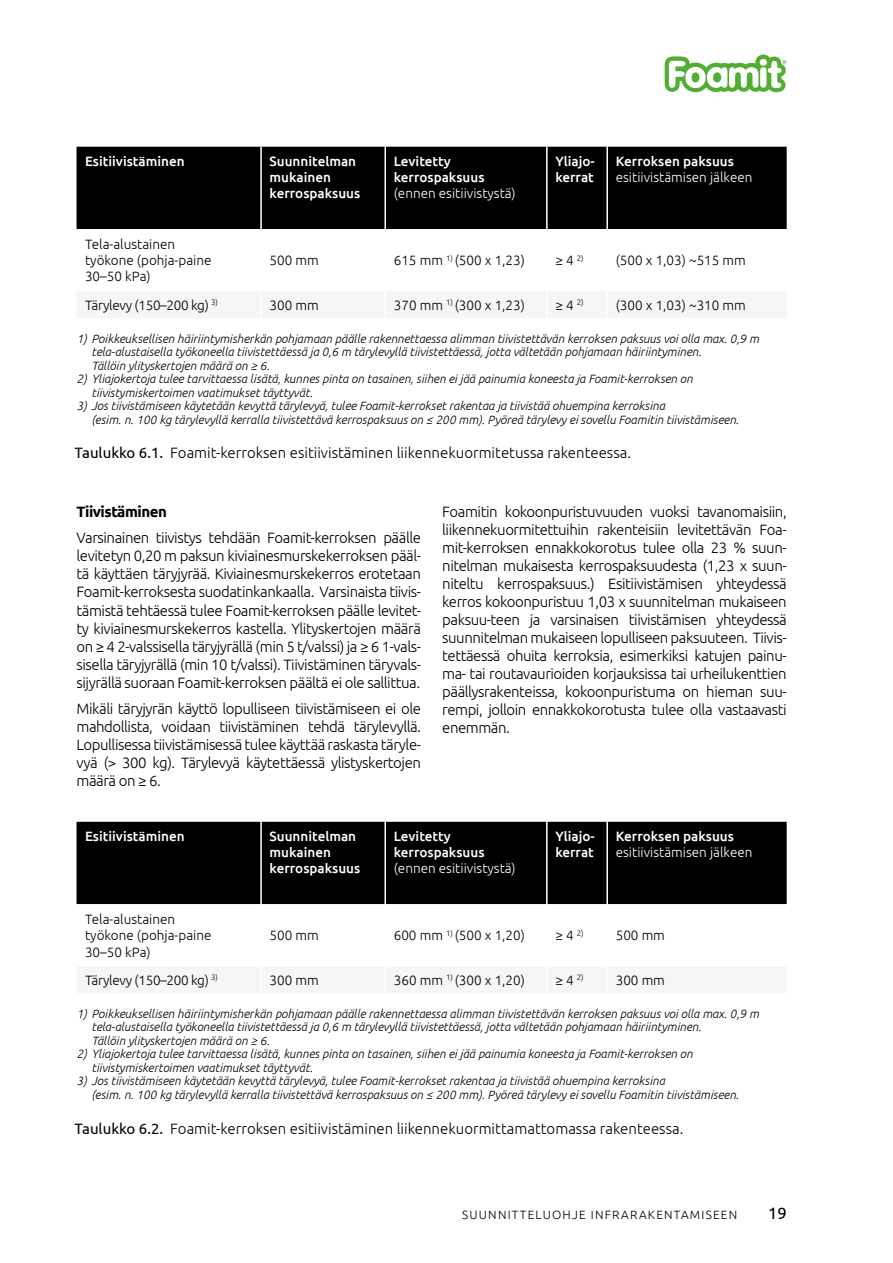
<style>
.page{position:relative;width:893px;height:1263px;background:#fff}
.page>*{position:absolute;margin:0;border:0;box-sizing:border-box;transform-origin:0 0}
.t1{font:16.5px "Ubuntu";color:#000}
.t2{font:300 15px/18px "Ubuntu";letter-spacing:-.015em;color:#000;text-align:justify}
.t3{font:700 15px "Ubuntu";letter-spacing:-.03em;color:#000}
.t4{font:300 13.5px/16.2px "Ubuntu";color:#000}
.t5{font:500 13.5px/16.2px "Ubuntu";color:#fff}
.t6{font:300 13.5px "Ubuntu";color:#fff}
.t7{font:300 13.5px "Ubuntu";letter-spacing:-.025em;color:#000}
.t8{font:italic 300 12px/13.5px "Ubuntu";color:#000}
.t9{font:300 12px "Ubuntu";letter-spacing:.1em;color:#000}
.s1{font-weight:400}
</style>
<div class="page">
<svg style="left:665px;top:55px;width:122px;height:37px"></svg>
<div style="left:77px;top:147px;width:710px;height:82px;background:#000"></div>
<hr style="left:260px;top:147px;width:2px;height:82px;background:#fff">
<hr style="left:384px;top:147px;width:2px;height:82px;background:#fff">
<hr style="left:546px;top:147px;width:2px;height:82px;background:#fff">
<hr style="left:606px;top:147px;width:2px;height:82px;background:#fff">
<div style="left:77px;top:822px;width:710px;height:82px;background:#000"></div>
<hr style="left:260px;top:822px;width:2px;height:82px;background:#fff">
<hr style="left:384px;top:822px;width:2px;height:82px;background:#fff">
<hr style="left:546px;top:822px;width:2px;height:82px;background:#fff">
<hr style="left:606px;top:822px;width:2px;height:82px;background:#fff">
<p class="t5" style="left:85px;top:152px;width:101px">Esitiivistäminen</p>
<p class="t5" style="left:270px;top:152px;width:92px">Suunnitelman mukainen kerrospaksuus</p>
<p class="t5" style="left:394px;top:152px;width:92px">Levitetty kerrospaksuus</p>
<p class="t6" style="left:394px;top:185px;width:124px">(ennen esitiivistystä)</p>
<p class="t5" style="left:555px;top:152px;width:41px">Yliajo&shy;kerrat</p>
<p class="t5" style="left:616px;top:152px;width:120px">Kerroksen paksuus</p>
<p class="t6" style="left:616px;top:169px;width:138px">esitiivistämisen jälkeen</p>
<p class="t4" style="left:85px;top:236px;width:128px">Tela-alustainen työkone (pohja-paine<br>30–50 kPa)</p>
<p class="t4" style="left:270px;top:252px;width:51px">500 mm</p>
<p class="t4" style="left:394px;top:252px;width:133px">615 mm <sup>1)</sup> (500 x 1,23)</p>
<p class="t4" style="left:555px;top:252px;width:30px">≥ 4 <sup>2)</sup></p>
<p class="t4" style="left:616px;top:252px;width:132px">(500 x 1,03) ~515 mm</p>
<p class="t7" style="left:85px;top:297px;width:134px">Tärylevy (150–200 kg) <sup>3)</sup></p>
<p class="t4" style="left:270px;top:296px;width:51px">300 mm</p>
<p class="t4" style="left:394px;top:296px;width:133px">370 mm <sup>1)</sup> (300 x 1,23)</p>
<p class="t4" style="left:555px;top:296px;width:30px">≥ 4 <sup>2)</sup></p>
<p class="t4" style="left:616px;top:296px;width:132px">(300 x 1,03) ~310 mm</p>
<p class="t8" style="left:92px;top:331px;width:669px;text-indent:-15px">1) Poikkeuksellisen häiriintymisherkän pohjamaan päälle rakennettaessa alimman tiivistettävän kerroksen paksuus voi olla max. 0,9 m tela-alustaisella työkoneella tiivistettäessä ja 0,6 m tärylevyllä tiivistettäessä, jotta vältetään pohjamaan häiriintyminen.<br>Tällöin ylityskertojen määrä on ≥ 6.</p>
<p class="t8" style="left:92px;top:372px;width:603px;text-indent:-15px">2) Yliajokertoja tulee tarvittaessa lisätä, kunnes pinta on tasainen, siihen ei jää painumia koneesta ja Foamit-kerroksen on tiivistymiskertoimen vaatimukset täyttyvät.</p>
<p class="t8" style="left:92px;top:399px;width:649px;text-indent:-15px">3) Jos tiivistämiseen käytetään kevyttä tärylevyä, tulee Foamit-kerrokset rakentaa ja tiivistää ohuempina kerroksina<br>(esim. n. 100 kg tärylevyllä kerralla tiivistettävä kerrospaksuus on ≤ 200 mm). Pyöreä tärylevy ei sovellu Foamitin tiivistämiseen.</p>
<p class="t2" style="left:74px;top:443px;width:558px"><span class="s1">Taulukko 6.1.</span> Foamit-kerroksen esitiivistäminen liikennekuormitetussa rakenteessa.</p>
<p class="t3" style="left:77px;top:502px;width:92px">Tiivistäminen</p>
<p class="t2" style="left:77px;top:529px;width:346px">Varsinainen tiivistys tehdään Foamit-kerroksen päälle levitetyn 0,20 m paksun kiviainesmurskekerroksen pääl&shy;tä käyttäen täryjyrää. Kiviainesmurskekerros erotetaan Foamit-kerroksesta suodatinkankaalla. Varsinaista tiivis&shy;tämistä tehtäessä tulee Foamit-kerroksen päälle levitet&shy;ty kiviainesmurskekerros kastella. Ylityskertojen määrä on ≥ 4 2-valssisella täryjyrällä (min 5 t/valssi) ja ≥ 6 1-vals&shy;sisella täryjyrällä (min 10 t/valssi). Tiivistäminen täryvals&shy;sijyrällä suoraan Foamit-kerroksen päältä ei ole sallittua.</p>
<p class="t2" style="left:77px;top:699px;width:346px">Mikäli täryjyrän käyttö lopulliseen tiivistämiseen ei ole mahdollista, voidaan tiivistäminen tehdä tärylevyllä.<br>Lopullisessa tiivistämisessä tulee käyttää raskasta täryle&shy;vyä (&gt; 300 kg). Tärylevyä käytettäessä ylistyskertojen määrä on ≥ 6.</p>
<p class="t2" style="left:442px;top:502px;width:346px">Foamitin kokoonpuristuvuuden vuoksi tavanomaisiin, liikennekuormitettuihin rakenteisiin levitettävän Foa&shy;mit-kerroksen ennakkokorotus tulee olla 23 % suun&shy;nitelman mukaisesta kerrospaksuudesta (1,23 x suun&shy;niteltu kerrospaksuus.) Esitiivistämisen yhteydessä kerros kokoonpuristuu 1,03 x suunnitelman mukaiseen paksuu-teen ja varsinaisen tiivistämisen yhteydessä suunnitelman mukaiseen lopulliseen paksuuteen. Tiivis&shy;tettäessä ohuita kerroksia, esimerkiksi katujen painu&shy;ma- tai routavaurioiden korjauksissa tai urheilukenttien päällysrakenteissa, kokoonpuristuma on hieman suu&shy;rempi, jolloin ennakkokorotusta tulee olla vastaavasti enemmän.</p>
<p class="t5" style="left:85px;top:827px;width:101px">Esitiivistäminen</p>
<p class="t5" style="left:270px;top:827px;width:92px">Suunnitelman mukainen kerrospaksuus</p>
<p class="t5" style="left:394px;top:827px;width:92px">Levitetty kerrospaksuus</p>
<p class="t6" style="left:394px;top:860px;width:124px">(ennen esitiivistystä)</p>
<p class="t5" style="left:555px;top:827px;width:41px">Yliajo&shy;kerrat</p>
<p class="t5" style="left:616px;top:827px;width:120px">Kerroksen paksuus</p>
<p class="t6" style="left:616px;top:844px;width:138px">esitiivistämisen jälkeen</p>
<p class="t4" style="left:85px;top:911px;width:128px">Tela-alustainen työkone (pohja-paine<br>30–50 kPa)</p>
<p class="t4" style="left:270px;top:927px;width:51px">500 mm</p>
<p class="t4" style="left:394px;top:927px;width:133px">600 mm <sup>1)</sup> (500 x 1,20)</p>
<p class="t4" style="left:555px;top:927px;width:30px">≥ 4 <sup>2)</sup></p>
<p class="t4" style="left:616px;top:927px;width:51px">500 mm</p>
<p class="t7" style="left:85px;top:972px;width:134px">Tärylevy (150–200 kg) <sup>3)</sup></p>
<p class="t4" style="left:270px;top:971px;width:51px">300 mm</p>
<p class="t4" style="left:394px;top:971px;width:133px">360 mm <sup>1)</sup> (300 x 1,20)</p>
<p class="t4" style="left:555px;top:971px;width:30px">≥ 4 <sup>2)</sup></p>
<p class="t4" style="left:616px;top:971px;width:51px">300 mm</p>
<p class="t8" style="left:92px;top:1006px;width:669px;text-indent:-15px">1) Poikkeuksellisen häiriintymisherkän pohjamaan päälle rakennettaessa alimman tiivistettävän kerroksen paksuus voi olla max. 0,9 m tela-alustaisella työkoneella tiivistettäessä ja 0,6 m tärylevyllä tiivistettäessä, jotta vältetään pohjamaan häiriintyminen.<br>Tällöin ylityskertojen määrä on ≥ 6.</p>
<p class="t8" style="left:92px;top:1047px;width:603px;text-indent:-15px">2) Yliajokertoja tulee tarvittaessa lisätä, kunnes pinta on tasainen, siihen ei jää painumia koneesta ja Foamit-kerroksen on tiivistymiskertoimen vaatimukset täyttyvät.</p>
<p class="t8" style="left:92px;top:1074px;width:649px;text-indent:-15px">3) Jos tiivistämiseen käytetään kevyttä tärylevyä, tulee Foamit-kerrokset rakentaa ja tiivistää ohuempina kerroksina<br>(esim. n. 100 kg tärylevyllä kerralla tiivistettävä kerrospaksuus on ≤ 200 mm). Pyöreä tärylevy ei sovellu Foamitin tiivistämiseen.</p>
<p class="t2" style="left:74px;top:1119px;width:611px"><span class="s1">Taulukko 6.2.</span> Foamit-kerroksen esitiivistäminen liikennekuormittamattomassa rakenteessa.</p>
<p class="t9" style="left:462px;top:1208px;width:277px">SUUNNITTELUOHJE INFRARAKENTAMISEEN</p>
<p class="t1" style="left:768px;top:1203px;width:20px">19</p>
</div>
